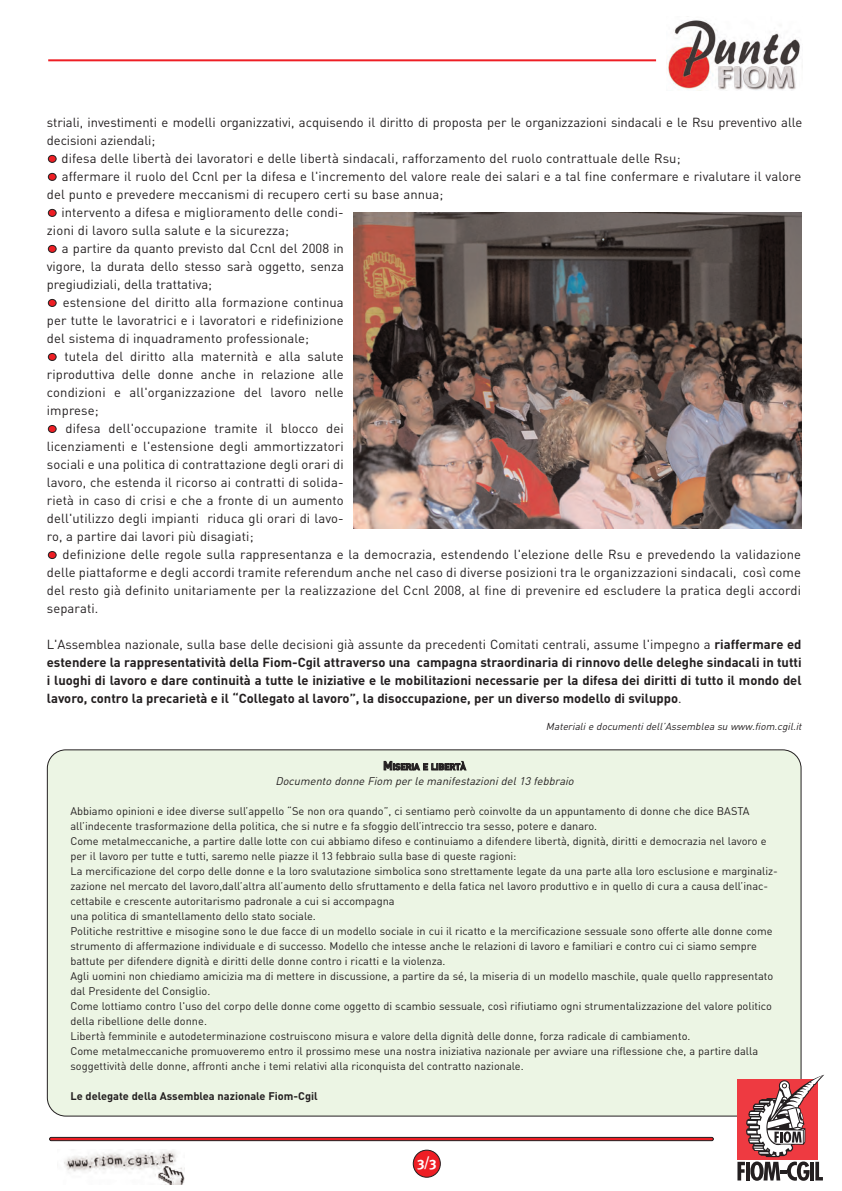
<style>
.page{position:relative;width:842px;height:1191px;background:#fff}
.page>*{position:absolute;margin:0;border:0;box-sizing:border-box;transform-origin:0 0}
.t1{font:700 14px "Meta";color:#fff}
.t2{font:13px "DIN";letter-spacing:.01em;color:#231f20}
.t3{font:700 13px/18px "DIN";color:#231f20;text-align:justify}
.t4{font:11px/15px "DIN";color:#231f20}
.t5{font:italic 11px "DIN";color:#231f20}
.t6{font:700 11px "DIN";color:#231f20}
.t7{font:italic 10px "DIN";color:#231f20}
.t8{font:700 9px "DIN";letter-spacing:-.02em;color:#231f20}
.s1{font-weight:400}
.s2{font-size:12px}
</style>
<div class="page">
<svg style="left:48px;top:551px;width:9px;height:8px"></svg>
<svg style="left:48px;top:425px;width:9px;height:8px"></svg>
<svg style="left:48px;top:353px;width:9px;height:8px"></svg>
<svg style="left:48px;top:299px;width:9px;height:8px"></svg>
<svg style="left:48px;top:245px;width:9px;height:8px"></svg>
<svg style="left:48px;top:209px;width:9px;height:8px"></svg>
<svg style="left:48px;top:173px;width:9px;height:8px"></svg>
<svg style="left:48px;top:155px;width:9px;height:8px"></svg>
<div style="left:47px;top:749px;width:754px;height:367px;background:#ecf5e4"></div>
<svg style="left:49px;top:1136px;width:665px;height:5px;background:#a54b4d"></svg>
<svg style="left:413px;top:1149px;width:28px;height:28px"></svg>
<img style="left:666px;top:20px;width:134px;height:70px">
<hr style="left:48px;top:59px;width:608px;height:2px;background:#ee1e24">
<img style="left:64px;top:1149px;width:120px;height:35px">
<img style="left:354px;top:213px;width:447px;height:315px">
<svg style="left:737px;top:1074px;width:87px;height:106px"></svg>
<p class="t2" style="left:47px;top:115px;width:757px">striali, investimenti e modelli organizzativi, acquisendo il diritto di proposta per le organizzazioni sindacali e le Rsu preventivo alle</p>
<p class="t2" style="left:47px;top:133px;width:110px">decisioni aziendali;</p>
<p class="t2" style="left:61px;top:151px;width:621px">difesa delle libertà dei lavoratori e delle libertà sindacali, rafforzamento del ruolo contrattuale delle Rsu;</p>
<p class="t2" style="left:62px;top:169px;width:741px">affermare il ruolo del Ccnl per la difesa e l'incremento del valore reale dei salari e a tal fine confermare e rivalutare il valore</p>
<p class="t2" style="left:47px;top:187px;width:398px">del punto e prevedere meccanismi di recupero certi su base annua;</p>
<p class="t2" style="left:61px;top:205px;width:284px">intervento a difesa e miglioramento delle condi-</p>
<p class="t2" style="left:47px;top:223px;width:244px">zioni di lavoro sulla salute e la sicurezza;</p>
<p class="t2" style="left:62px;top:241px;width:284px">a partire da quanto previsto dal Ccnl del 2008 in</p>
<p class="t2" style="left:47px;top:259px;width:299px">vigore, la durata dello stesso sarà oggetto, senza</p>
<p class="t2" style="left:47px;top:277px;width:167px">pregiudiziali, della trattativa;</p>
<p class="t2" style="left:63px;top:295px;width:282px">estensione del diritto alla formazione continua</p>
<p class="t2" style="left:47px;top:313px;width:298px">per tutte le lavoratrici e i lavoratori e ridefinizione</p>
<p class="t2" style="left:47px;top:331px;width:264px">del sistema di inquadramento professionale;</p>
<p class="t2" style="left:64px;top:349px;width:281px">tutela del diritto alla maternità e alla salute</p>
<p class="t2" style="left:47px;top:367px;width:298px">riproduttiva delle donne anche in relazione alle</p>
<p class="t2" style="left:47px;top:385px;width:298px">condizioni e all'organizzazione del lavoro nelle</p>
<p class="t2" style="left:47px;top:403px;width:53px">imprese;</p>
<p class="t2" style="left:66px;top:421px;width:280px">difesa dell'occupazione tramite il blocco dei</p>
<p class="t2" style="left:47px;top:439px;width:298px">licenziamenti e l'estensione degli ammortizzatori</p>
<p class="t2" style="left:47px;top:457px;width:298px">sociali e una politica di contrattazione degli orari di</p>
<p class="t2" style="left:47px;top:475px;width:298px">lavoro, che estenda il ricorso ai contratti di solida-</p>
<p class="t2" style="left:47px;top:493px;width:298px">rietà in caso di crisi e che a fronte di un aumento</p>
<p class="t2" style="left:47px;top:511px;width:298px">dell'utilizzo degli impianti riduca gli orari di lavo-</p>
<p class="t2" style="left:47px;top:529px;width:208px">ro, a partire dai lavori più disagiati;</p>
<p class="t2" style="left:63px;top:547px;width:740px">definizione delle regole sulla rappresentanza e la democrazia, estendendo l'elezione delle Rsu e prevedendo la validazione</p>
<p class="t2" style="left:47px;top:565px;width:756px">delle piattaforme e degli accordi tramite referendum anche nel caso di diverse posizioni tra le organizzazioni sindacali, così come</p>
<p class="t2" style="left:47px;top:583px;width:756px">del resto già definito unitariamente per la realizzazione del Ccnl 2008, al fine di prevenire ed escludere la pratica degli accordi</p>
<p class="t2" style="left:47px;top:601px;width:53px">separati.</p>
<p class="t3" style="left:47px;top:635px;width:756px"><span class="s1">L'Assemblea nazionale, sulla base delle decisioni già assunte da precedenti Comitati centrali, assume l'impegno a</span> riaffermare ed estendere la rappresentatività della Fiom-Cgil attraverso una campagna straordinaria di rinnovo delle deleghe sindacali in tutti i luoghi di lavoro e dare continuità a tutte le iniziative e le mobilitazioni necessarie per la difesa dei diritti di tutto il mondo del lavoro, contro la precarietà e il “Collegato al lavoro”, la disoccupazione, per un diverso modello di sviluppo<span class="s1">.</span></p>
<p class="t7" style="left:546px;top:721px;width:259px">Materiali e documenti dell’Assemblea su www.fiom.cgil.it</p>
<p class="t8" style="left:383px;top:761px;width:84px"><span class="s2">M</span>ISERIA E LIBERTÀ</p>
<p class="t5" style="left:275px;top:775px;width:302px">Documento donne Fiom per le manifestazioni del 13 febbraio</p>
<p class="t4" style="left:70px;top:804px;width:709px">Abbiamo opinioni e idee diverse sull’appello “Se non ora quando”, ci sentiamo però coinvolte da un appuntamento di donne che dice BASTA all’indecente trasformazione della politica, che si nutre e fa sfoggio dell’intreccio tra sesso, potere e danaro.<br>Come metalmeccaniche, a partire dalle lotte con cui abbiamo difeso e continuiamo a difendere libertà, dignità, diritti e democrazia nel lavoro e per il lavoro per tutte e tutti, saremo nelle piazze il 13 febbraio sulla base di queste ragioni:<br>La mercificazione del corpo delle donne e la loro svalutazione simbolica sono strettamente legate da una parte alla loro esclusione e marginaliz&shy;zazione nel mercato del lavoro,dall’altra all’aumento dello sfruttamento e della fatica nel lavoro produttivo e in quello di cura a causa dell’inac&shy;cettabile e crescente autoritarismo padronale a cui si accompagna<br>una politica di smantellamento dello stato sociale.<br>Politiche restrittive e misogine sono le due facce di un modello sociale in cui il ricatto e la mercificazione sessuale sono offerte alle donne come strumento di affermazione individuale e di successo. Modello che intesse anche le relazioni di lavoro e familiari e contro cui ci siamo sempre battute per difendere dignità e diritti delle donne contro i ricatti e la violenza.<br>Agli uomini non chiediamo amicizia ma di mettere in discussione, a partire da sé, la miseria di un modello maschile, quale quello rappresentato dal Presidente del Consiglio.<br>Come lottiamo contro l'uso del corpo delle donne come oggetto di scambio sessuale, così rifiutiamo ogni strumentalizzazione del valore politico della ribellione delle donne.<br>Libertà femminile e autodeterminazione costruiscono misura e valore della dignità delle donne, forza radicale di cambiamento.<br>Come metalmeccaniche promuoveremo entro il prossimo mese una nostra iniziativa nazionale per avviare una riflessione che, a partire dalla soggettività delle donne, affronti anche i temi relativi alla riconquista del contratto nazionale.</p>
<p class="t6" style="left:70px;top:1090px;width:249px">Le delegate della Assemblea nazionale Fiom-Cgil</p>
<p class="t1" style="left:417px;top:1154px;width:21px">3/3</p>
</div>
